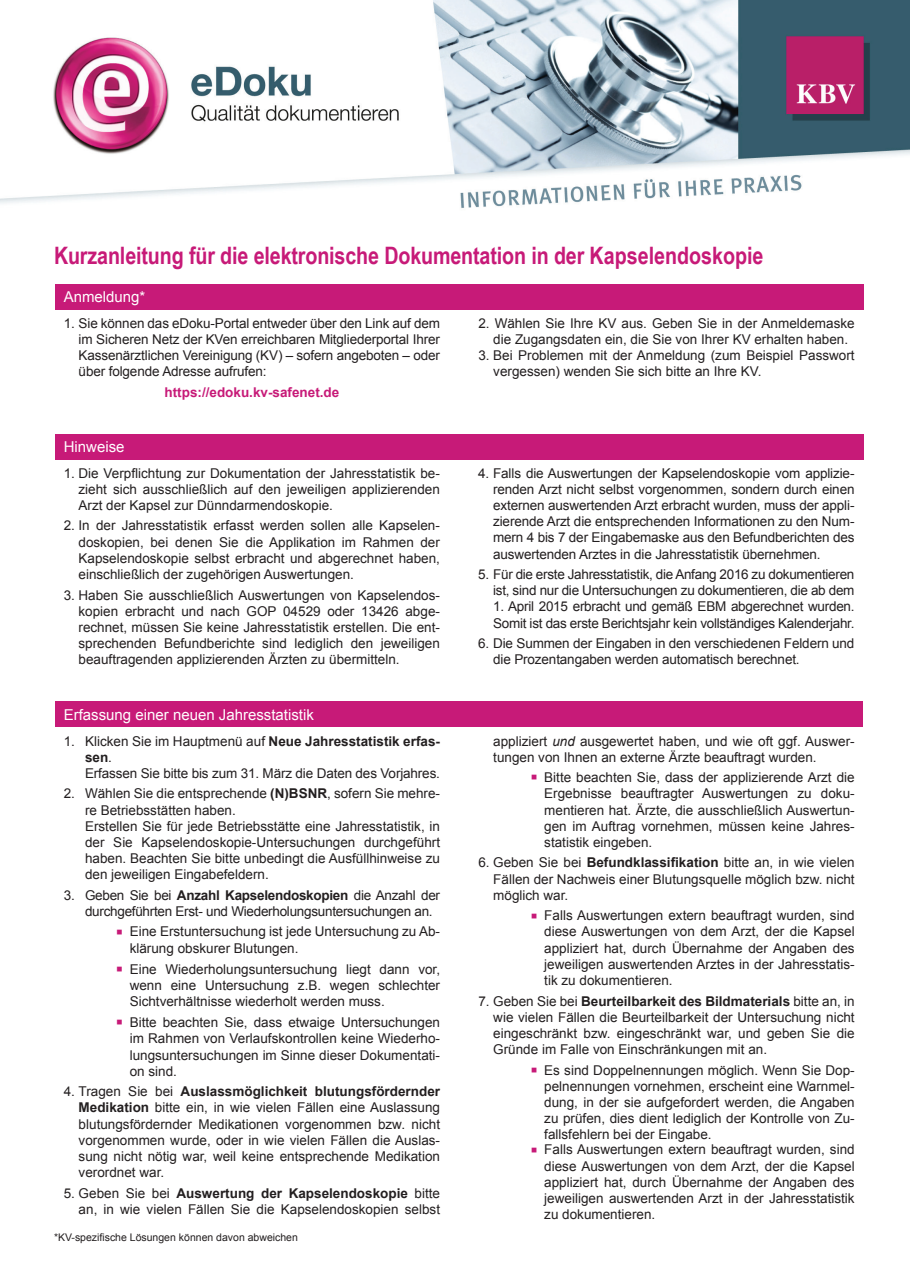
<style>
.page{position:relative;width:910px;height:1280px;background:#fff}
.page>*{position:absolute;margin:0;border:0;box-sizing:border-box;transform-origin:0 0}
.t1{font:700 24px "Arial Narrow";letter-spacing:-.005em;color:#c71a78}
.t2{font:15px "Arial";color:#fff}
.t3{font:13.5px/16.2px "Arial";color:#231f20;text-align:justify}
.t4{font:13.5px/16.2px "Arial";letter-spacing:-.02em;color:#231f20}
.t5{font:700 13.5px "Arial";color:#c71a78}
.t6{font:10.5px "Arial";color:#231f20}
.s1{font-weight:700}
.s2{font-size:21px;color:#c71a78}
.s3{font-style:italic}
</style>
<div class="page">
<img style="left:0;top:0;width:910px;height:208px">
<div style="left:55px;top:284px;width:808px;height:25px;background:#c71a78"></div>
<div style="left:55px;top:702px;width:808px;height:25px;background:#c71a78"></div>
<div style="left:55px;top:434px;width:808px;height:25px;background:#c71a78"></div>
<h1 class="t1" style="left:54px;top:237px;width:711px">Kurzanleitung für die elektronische Dokumentation in der Kapselendoskopie</h1>
<p class="t2" style="left:64px;top:287px;width:83px">Anmeldung*</p>
<p class="t3" style="left:79px;top:315px;width:363px;text-indent:-15px">1. Sie können das eDoku-Portal entweder über den Link auf dem im Sicheren Netz der KVen erreichbaren Mitgliederportal Ihrer Kassenärztlichen Vereinigung (KV) – sofern angeboten – oder über folgende Adresse aufrufen:</p>
<p class="t5" style="left:165px;top:383px;width:176px">https://edoku.kv-safenet.de</p>
<p class="t3" style="left:493px;top:315px;width:363px;text-indent:-15px">2. Wählen Sie Ihre KV aus. Geben Sie in der Anmeldemaske die Zugangsdaten ein, die Sie von Ihrer KV erhalten haben.</p>
<p class="t3" style="left:493px;top:347px;width:363px;text-indent:-15px">3. Bei Problemen mit der Anmeldung (zum Beispiel Passwort vergessen) wenden Sie sich bitte an Ihre KV.</p>
<p class="t2" style="left:64px;top:437px;width:62px">Hinweise</p>
<p class="t3" style="left:79px;top:465px;width:363px;text-indent:-15px">1. Die Verpflichtung zur Dokumentation der Jahresstatistik be&shy;zieht sich ausschließlich auf den jeweiligen applizierenden Arzt der Kapsel zur Dünndarmendoskopie.</p>
<p class="t3" style="left:79px;top:518px;width:363px;text-indent:-15px">2. In der Jahresstatistik erfasst werden sollen alle Kapselen&shy;doskopien, bei denen Sie die Applikation im Rahmen der Kapselendoskopie selbst erbracht und abgerechnet haben, einschließlich der zugehörigen Auswertungen.</p>
<p class="t3" style="left:79px;top:587px;width:363px;text-indent:-15px">3. Haben Sie ausschließlich Auswertungen von Kapselendos&shy;kopien erbracht und nach GOP 04529 oder 13426 abge&shy;rechnet, müssen Sie keine Jahresstatistik erstellen. Die ent&shy;sprechenden Befundberichte sind lediglich den jeweiligen beauftragenden applizierenden Ärzten zu übermitteln.</p>
<p class="t2" style="left:64px;top:705px;width:252px">Erfassung einer neuen Jahresstatistik</p>
<p class="t3" style="left:85px;top:733px;width:357px;text-align:left;text-indent:-21px">1. Klicken Sie im Hauptmenü auf <span class="s1">Neue Jahresstatistik erfas&shy;sen</span>.<br>Erfassen Sie bitte bis zum 31. März die Daten des Vorjahres.</p>
<p class="t3" style="left:85px;top:786px;width:357px;text-align:left;text-indent:-21px">2. Wählen Sie die entsprechende <span class="s1">(N)BSNR</span>, sofern Sie mehre&shy;re Betriebsstätten haben.<br>Erstellen Sie für jede Betriebsstätte eine Jahresstatistik, in der Sie Kapselendoskopie-Untersuchungen durchgeführt haben. Beachten Sie bitte unbedingt die Ausfüllhinweise zu den jeweiligen Eingabefeldern.</p>
<p class="t4" style="left:85px;top:887px;width:357px;text-indent:-21px">3. Geben Sie bei <span class="s1">Anzahl Kapselendoskopien</span> die Anzahl der durchgeführten Erst- und Wiederholungsuntersuchungen an.</p>
<p class="t3" style="left:130px;top:924px;width:312px;text-indent:-14px"><span class="s2">▪</span> Eine Erstuntersuchung ist jede Untersuchung zu Ab&shy;klärung obskurer Blutungen.</p>
<p class="t3" style="left:130px;top:961px;width:312px;text-indent:-14px"><span class="s2">▪</span> Eine Wiederholungsuntersuchung liegt dann vor, wenn eine Untersuchung z.B. wegen schlechter Sichtverhältnisse wiederholt werden muss.</p>
<p class="t3" style="left:130px;top:1014px;width:312px;text-indent:-14px"><span class="s2">▪</span> Bitte beachten Sie, dass etwaige Untersuchungen im Rahmen von Verlaufskontrollen keine Wiederho&shy;lungsuntersuchungen im Sinne dieser Dokumentati&shy;on sind.</p>
<p class="t3" style="left:79px;top:1083px;width:363px;text-indent:-15px">4. Tragen Sie bei <span class="s1">Auslassmöglichkeit blutungsfördernder Medikation</span> bitte ein, in wie vielen Fällen eine Auslassung blutungsfördernder Medikationen vorgenommen bzw. nicht vorgenommen wurde, oder in wie vielen Fällen die Auslas&shy;sung nicht nötig war, weil keine entsprechende Medikation verordnet war.</p>
<p class="t3" style="left:64px;top:1185px;width:378px;text-align:right">5. Geben Sie bei <span class="s1">Auswertung der Kapselendoskopie</span> bitte an, in wie vielen Fällen Sie die Kapselendoskopien selbst</p>
<p class="t6" style="left:54px;top:1230px;width:245px">*KV-spezifische Lösungen können davon abweichen</p>
<p class="t3" style="left:493px;top:465px;width:363px;text-indent:-15px">4. Falls die Auswertungen der Kapselendoskopie vom applizie&shy;renden Arzt nicht selbst vorgenommen, sondern durch einen externen auswertenden Arzt erbracht wurden, muss der appli&shy;zierende Arzt die entsprechenden Informationen zu den Num&shy;mern 4 bis 7 der Eingabemaske aus den Befundberichten des auswertenden Arztes in die Jahresstatistik übernehmen.</p>
<p class="t4" style="left:478px;top:566px;width:378px;text-align:right">5. Für die erste Jahresstatistik, die Anfang 2016 zu dokumentieren ist, sind nur die Untersuchungen zu dokumentieren, die ab dem</p>
<p class="t4" style="left:493px;top:599px;width:363px">1. April 2015 erbracht und gemäß EBM abgerechnet wurden.<br>Somit ist das erste Berichtsjahr kein vollständiges Kalenderjahr.</p>
<p class="t3" style="left:493px;top:635px;width:363px;text-indent:-15px">6. Die Summen der Eingaben in den verschiedenen Feldern und die Prozentangaben werden automatisch berechnet.</p>
<p class="t3" style="left:493px;top:733px;width:363px">appliziert <span class="s3">und</span> ausgewertet haben, und wie oft ggf. Auswer&shy;tungen von Ihnen an externe Ärzte beauftragt wurden.</p>
<p class="t3" style="left:544px;top:769px;width:312px;text-indent:-14px"><span class="s2">▪</span> Bitte beachten Sie, dass der applizierende Arzt die Ergebnisse beauftragter Auswertungen zu doku&shy;mentieren hat. Ärzte, die ausschließlich Auswertun&shy;gen im Auftrag vornehmen, müssen keine Jahres&shy;statistik eingeben.</p>
<p class="t3" style="left:493px;top:855px;width:363px;text-indent:-15px">6. Geben Sie bei <span class="s1">Befundklassifikation</span> bitte an, in wie vielen Fällen der Nachweis einer Blutungsquelle möglich bzw. nicht möglich war.</p>
<p class="t3" style="left:544px;top:907px;width:312px;text-indent:-14px"><span class="s2">▪</span> Falls Auswertungen extern beauftragt wurden, sind diese Auswertungen von dem Arzt, der die Kapsel appliziert hat, durch Übernahme der Angaben des jeweiligen auswertenden Arztes in der Jahresstatis&shy;tik zu dokumentieren.</p>
<p class="t3" style="left:493px;top:993px;width:363px;text-indent:-15px">7. Geben Sie bei <span class="s1">Beurteilbarkeit des Bildmaterials</span> bitte an, in wie vielen Fällen die Beurteilbarkeit der Untersuchung nicht eingeschränkt bzw. eingeschränkt war, und geben Sie die Gründe im Falle von Einschränkungen mit an.</p>
<p class="t3" style="left:544px;top:1062px;width:312px;text-indent:-14px"><span class="s2">▪</span> Es sind Doppelnennungen möglich. Wenn Sie Dop&shy;pelnennungen vornehmen, erscheint eine Warnmel&shy;dung, in der sie aufgefordert werden, die Angaben zu prüfen, dies dient lediglich der Kontrolle von Zu&shy;fallsfehlern bei der Eingabe.</p>
<p class="t3" style="left:544px;top:1142px;width:312px;text-indent:-14px"><span class="s2">▪</span> Falls Auswertungen extern beauftragt wurden, sind diese Auswertungen von dem Arzt, der die Kapsel appliziert hat, durch Übernahme der Angaben des jeweiligen auswertenden Arzt in der Jahresstatistik zu dokumentieren.</p>
</div>
